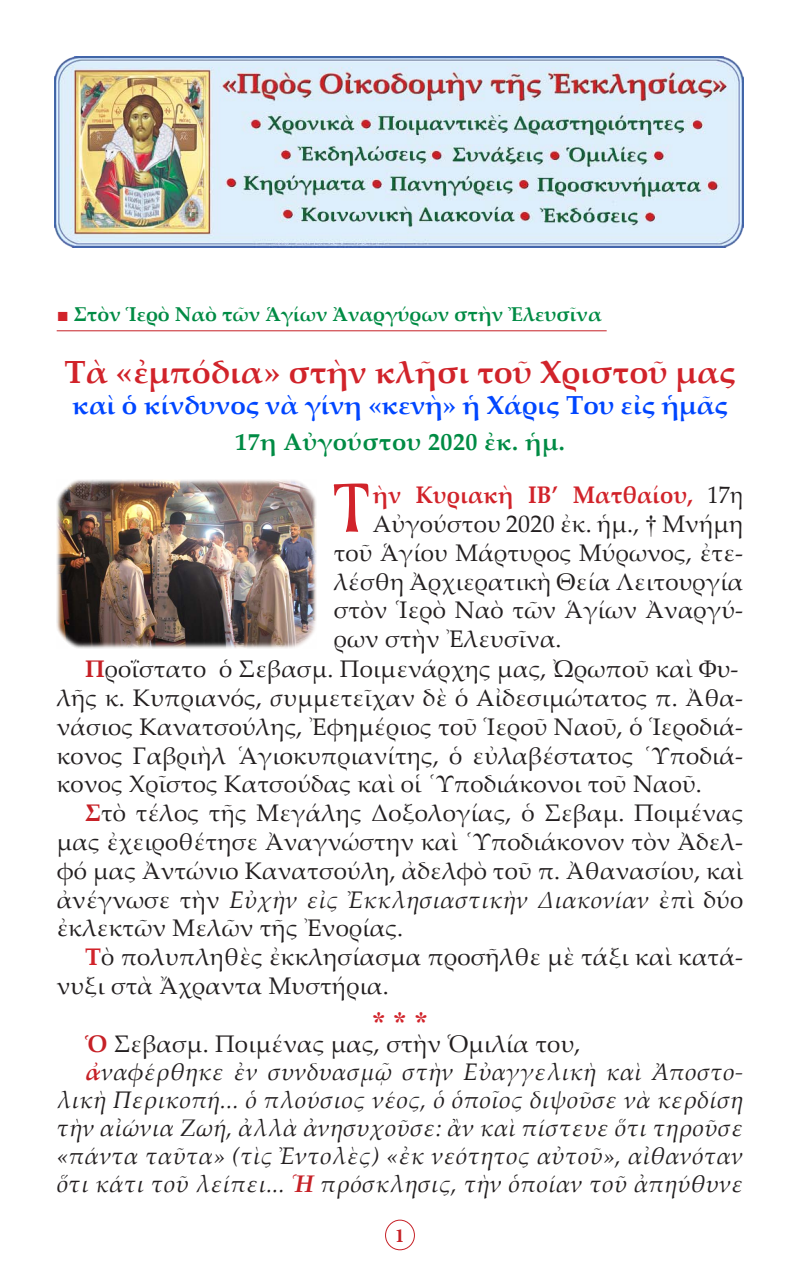
<style>
.page{position:relative;width:800px;height:1270px;background:#fff}
.page>*{position:absolute;margin:0;border:0;box-sizing:border-box;transform-origin:0 0}
.t1{font:72.8px "Icon Script Pro Test 1";color:#d1232a}
.t2{font:700 32px "Palatino Linotype";color:#d1232a}
.t3{font:28px "CTOS New Times Bold Test 1";color:#d1232a}
.t4{font:700 26px "Palatino Linotype";color:#0046ff}
.t5{font:24px/28.8px "Palatino Linotype";letter-spacing:.01em;color:#231f20;text-align:justify}
.t6{font:italic 24px/28px "Palatino Linotype";letter-spacing:.01em;color:#231f20;text-align:justify}
.t7{font:700 24px "Palatino Linotype";letter-spacing:.01em;color:#d1232a;scale:.93 1}
.t8{font:700 24px "Palatino Linotype";letter-spacing:.02em;color:#008b44}
.t9{font:700 20px "Palatino Linotype";color:#008b44}
.t10{font:700 20px "Minion Pro";color:#c62026}
.s1{font-family:"Times New Roman";font-weight:400;color:#d1232a}
.s2{font-weight:400;color:#231f20}
.s3{font-family:"CTOS New Times Roman Test 1"}
.s4{font-weight:700;color:#c62026}
.s5{font-style:italic}
.s6{font-weight:700;color:#d1232a}
</style>
<div class="page">
<hr style="left:57px;top:330px;width:550px;height:1px;background:#c62026">
<img style="left:54px;top:57px;width:689px;height:191px">
<div style="left:385px;top:1220px;width:30px;height:30px;border:1px solid #c62026;border-radius:50%"></div>
<img style="left:57px;top:479px;width:260px;height:169px">
<p class="t9" style="left:57px;top:300px;width:546px"><span class="s1">■</span> Στὸν Ἱερὸ Ναὸ τῶν Ἁγίων Ἀναργύρων στὴν Ἐλευσῖνα</p>
<p class="t2" style="left:65px;top:350px;width:672px">Τὰ «ἐμπόδια» στὴν κλῆσι τοῦ Χριστοῦ μας</p>
<p class="t4" style="left:72px;top:387px;width:657px">καὶ ὁ κίνδυνος νὰ γίνη «κενὴ» ἡ Χάρις Του εἰς ἡμᾶς</p>
<p class="t8" style="left:235px;top:425px;width:331px">17η Αὐγούστου 2020 ἐκ. ἡμ.</p>
<p class="t1" style="left:333px;top:459px;width:42px">Τ</p>
<p class="t7" style="left:373px;top:478px;width:400px">ὴν Κυριακὴ ΙΒ’ Ματθαίου, <span class="s2">17η</span></p>
<p class="t5" style="left:373px;top:508px;width:372px">Αὐγούστου 2020 ἐκ. ἡμ., <span class="s3">†</span> Μνήμη</p>
<p class="t5" style="left:334px;top:537px;width:411px">τοῦ Ἁγίου Μάρτυρος Μύρωνος, ἐτε-</p>
<p class="t5" style="left:334px;top:566px;width:411px">λέσθη Ἀρχιερατικὴ Θεία Λειτουργία</p>
<p class="t5" style="left:334px;top:595px;width:411px">στὸν Ἱερὸ Ναὸ τῶν Ἁγίων Ἀναργύ-</p>
<p class="t5" style="left:334px;top:624px;width:229px">ρων στὴν Ἐλευσῖνα.</p>
<p class="t5" style="left:85px;top:654px;width:655px"><span class="s4">Π</span>ροΐστατο ὁ Σεβασμ. Ποιμενάρχης μας, Ὠρωποῦ καὶ Φυ-</p>
<p class="t5" style="left:57px;top:682px;width:688px">λῆς κ. Κυπριανός, <span class="s5">σ</span>υμμετεῖχαν δὲ ὁ Αἰδεσιμώτατος π. Ἀθα&shy;νάσιος Κανατσούλης, Ἐφημέριος τοῦ Ἱεροῦ Ναοῦ, ὁ Ἱεροδιά&shy;κονος Γαβριὴλ ῾Αγιοκυπριανίτης, ὁ εὐλαβέστατος ῾Υποδιά&shy;κονος Χρῖστος Κατσούδας καὶ οἱ ῾Υποδιάκονοι τοῦ Ναοῦ.</p>
<p class="t5" style="left:85px;top:798px;width:660px"><span class="s4">Σ</span>τὸ τέλος τῆς Μεγάλης Δοξολογίας, ὁ Σεβαμ. Ποιμένας</p>
<p class="t5" style="left:57px;top:826px;width:688px">μας ἐχειροθέτησε Ἀναγνώστην καὶ ῾Υποδιάκονον τὸν Ἀδελ&shy;φό μας Ἀντώνιο Κανατσούλη, ἀδελφὸ τοῦ π. Ἀθανασίου, καὶ ἀνέγνωσε τὴν <span class="s5">Εὐχὴν εἰς Ἐκκλησιαστικὴν Διακονίαν</span> ἐπὶ δύο ἐκλεκτῶν Μελῶν τῆς Ἐνορίας.</p>
<p class="t5" style="left:57px;top:942px;width:688px;text-indent:28px"><span class="s6">Τ</span>ὸ πολυπληθὲς ἐκκλησίασμα προσῆλθε μὲ τάξι καὶ κατά&shy;νυξι στὰ Ἄχραντα Μυστήρια.</p>
<p class="t3" style="left:372px;top:1006px;width:57px">* * *</p>
<p class="t5" style="left:85px;top:1028px;width:497px"><span class="s4">Ὁ</span> Σεβασμ. Ποιμένας μας, στὴν Ὁμιλία του,</p>
<p class="t6" style="left:57px;top:1056px;width:688px;text-indent:28px"><span class="s4">ἀ</span>ναφέρθηκε ἐν συνδυασμῷ στὴν Εὐαγγελικὴ καὶ Ἀποστο&shy;λικὴ Περικοπή... ὁ πλούσιος νέος, ὁ ὁποῖος διψοῦσε νὰ κερδίση τὴν αἰώνια Ζωή, ἀλλὰ ἀνησυχοῦσε: ἂν καὶ πίστευε ὅτι τηροῦσε «πάντα ταῦτα» (τὶς Ἐντολὲς) «ἐκ νεότητος αὐτοῦ», αἰθανόταν ὅτι κάτι τοῦ λείπει... <span class="s4">Ἡ</span> πρόσκλησις, τὴν ὁποίαν τοῦ ἀπηύθυνε</p>
<p class="t10" style="left:395px;top:1221px;width:11px">1</p>
</div>
